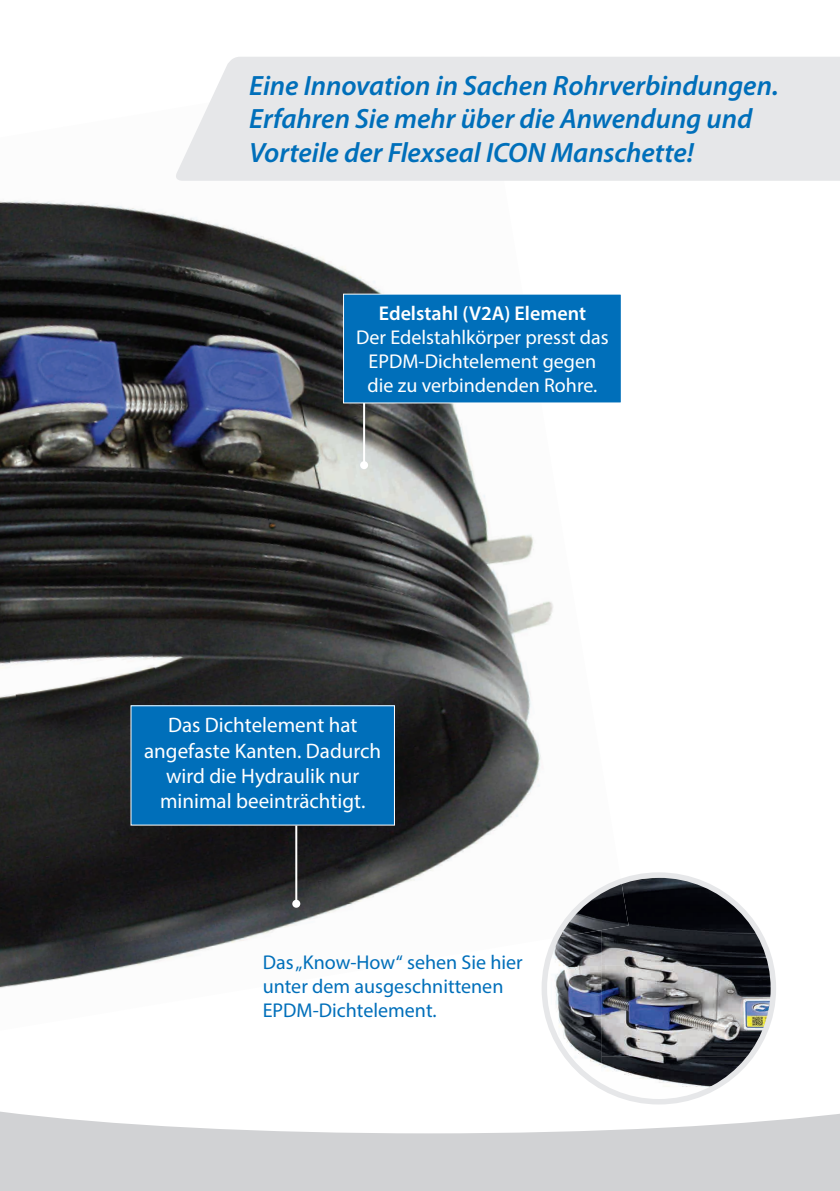
<style>
.page{position:relative;width:840px;height:1191px;background:#fff}
.page>*{position:absolute;margin:0;border:0;box-sizing:border-box;transform-origin:0 0}
.t1{font:italic 600 28px/33.6px "Myriad Pro";letter-spacing:-.005em;color:#006fba}
.t2{font:21px/25.2px "Myriad Pro";color:#fff;text-align:center}
.t3{font:20px/24px "Myriad Pro";color:#fff;text-align:center}
.t4{font:20px/24px "Myriad Pro";color:#006fba}
.t5{font:600 20px "Myriad Pro";color:#fff}
</style>
<div class="page">
<img style="left:198px;top:220px;width:271px;height:237px">
<img style="left:198px;top:457px;width:355px;height:402px">
<img style="left:0;top:859px;width:451px;height:129px">
<img style="left:0;top:200px;width:198px;height:753px">
<img style="left:0;top:601px;width:59px;height:362px">
<svg style="left:0;top:1111px;width:839px;height:80px;fill:#d1d2d4"></svg>
<img style="left:601px;top:878px;width:169px;height:87px">
<img style="left:547px;top:933px;width:54px;height:153px">
<img style="left:601px;top:965px;width:172px;height:91px">
<img style="left:601px;top:1056px;width:149px;height:45px">
<img style="left:556px;top:881px;width:72px;height:56px">
<div style="left:541px;top:872px;width:234px;height:232px;border:5px solid #e6e7e9;border-radius:50%"></div>
<hr style="left:363px;top:361px;width:2px;height:104px;background:#fff">
<div style="left:360px;top:461px;width:8px;height:8px;background:#fff;border-radius:50%"></div>
<div style="left:343px;top:294px;width:278px;height:109px;background:#006fba"></div>
<div style="left:131px;top:706px;width:263px;height:119px;background:#006fba"></div>
<div style="left:176px;top:57px;width:663px;height:124px;background:#e6e7e9"></div>
<hr style="left:295px;top:825px;width:2px;height:78px;background:#fff">
<div style="left:292px;top:899px;width:8px;height:8px;background:#fff;border-radius:50%"></div>
<p class="t1" style="left:249px;top:68px;width:530px">Eine Innovation in Sachen Rohrverbindungen.<br>Erfahren Sie mehr über die Anwendung und<br>Vorteile der Flexseal ICON Manschette!</p>
<p class="t5" style="left:378px;top:300px;width:209px">Edelstahl (V2A) Element</p>
<p class="t3" style="left:356px;top:325px;width:254px">Der Edelstahlkörper presst das<br>EPDM-Dichtelement gegen die zu verbindenden Rohre.</p>
<p class="t2" style="left:144px;top:712px;width:238px">Das Dichtelement hat angefaste Kanten. Dadurch wird die Hydraulik nur minimal beeinträchtigt.</p>
<p class="t4" style="left:262px;top:950px;width:261px">Das „Know-How“ sehen Sie hier unter dem ausgeschnittenen<br>EPDM-Dichtelement.</p>
</div>
